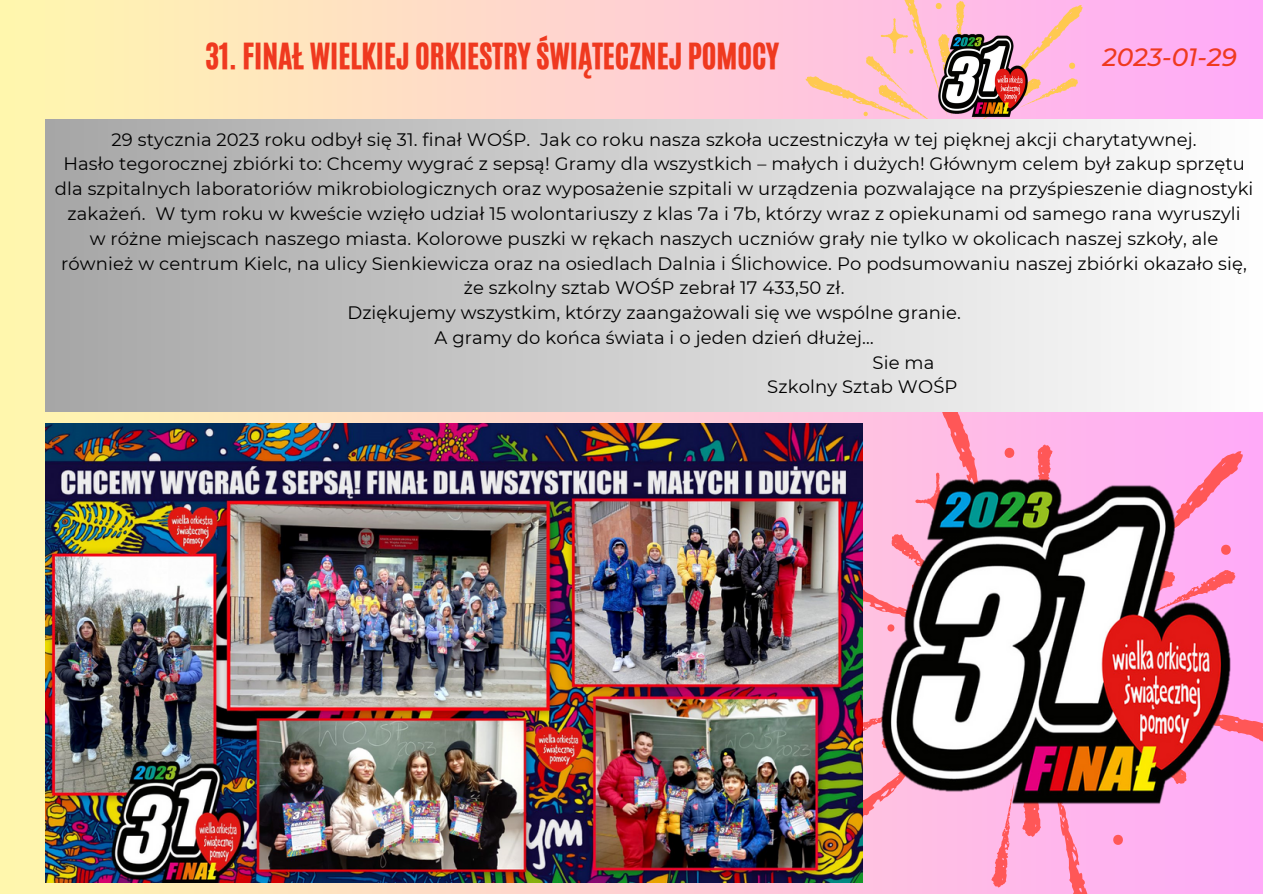
<style>
.page{position:relative;width:1263px;height:894px;background:#fff}
.page>*{position:absolute;margin:0;border:0;box-sizing:border-box;transform-origin:0 0}
.t1{font:30.15px "CA Generated";color:#ef391f}
.t2{font:italic 500 24.9px "Montserrat";color:#ef391f}
.t3{font:18px/24.8px "Montserrat";letter-spacing:.005em;color:#000;text-align:center}
</style>
<div class="page">
<div style="left:0;top:0;width:1263px;height:893px;background:linear-gradient(to right,#fcf4aa,#fea9f8)"></div>
<svg style="left:805px;top:0;width:301px;height:120px;background:#febed6"></svg>
<svg style="left:802px;top:680px;width:212px;height:207px;background:#fbb5d7"></svg>
<svg style="left:1037px;top:444px;width:206px;height:218px;background:#fea7e7"></svg>
<svg style="left:793px;top:411px;width:238px;height:243px;background:#fbb5d6"></svg>
<svg style="left:1022px;top:674px;width:241px;height:219px;background:#fea9e8"></svg>
<div style="left:45px;top:120px;width:1218px;height:291px;background:linear-gradient(to right,#a6a6a6,#fefefe)"></div>
<img style="left:882px;top:464px;width:348px;height:350px">
<img style="left:939px;top:31px;width:89px;height:89px">
<img style="left:45px;top:423px;width:817px;height:459px">
<p class="t1" style="left:205px;top:35px;width:575px">31. FINAŁ WIELKIEJ ORKIESTRY ŚWIĄTECZNEJ POMOCY</p>
<p class="t2" style="left:1102px;top:42px;width:136px">2023-01-29</p>
<p class="t3" style="left:112px;top:127px;width:1086px">29 stycznia 2023 roku odbył się 31. finał WOŚP. Jak co roku nasza szkoła uczestniczyła w tej pięknej akcji charytatywnej.</p>
<p class="t3" style="left:55px;top:151px;width:1200px">Hasło tegorocznej zbiórki to: Chcemy wygrać z sepsą! Gramy dla wszystkich – małych i dużych! Głównym celem był zakup sprzętu dla szpitalnych laboratoriów mikrobiologicznych oraz wyposażenie szpitali w urządzenia pozwalające na przyśpieszenie diagnostyki zakażeń. W tym roku w kweście wzięło udział 15 wolontariuszy z klas 7a i 7b, którzy wraz z opiekunami od samego rana wyruszyli</p>
<h1 class="t3" style="left:61px;top:226px;width:1187px">w różne miejscach naszego miasta. Kolorowe puszki w rękach naszych uczniów grały nie tylko w okolicach naszej szkoły, ale również w centrum Kielc, na ulicy Sienkiewicza oraz na osiedlach Dalnia i Ślichowice. Po podsumowaniu naszej zbiórki okazało się, że szkolny sztab WOŚP zebrał 17 433,50 zł.</h1>
<h2 class="t3" style="left:347px;top:300px;width:615px">Dziękujemy wszystkim, którzy zaangażowali się we wspólne granie.</h2>
<p class="t3" style="left:434px;top:325px;width:441px">A gramy do końca świata i o jeden dzień dłużej…</p>
<p class="t3" style="left:873px;top:349px;width:63px">Sie ma</p>
<p class="t3" style="left:767px;top:374px;width:192px">Szkolny Sztab WOŚP</p>
</div>
